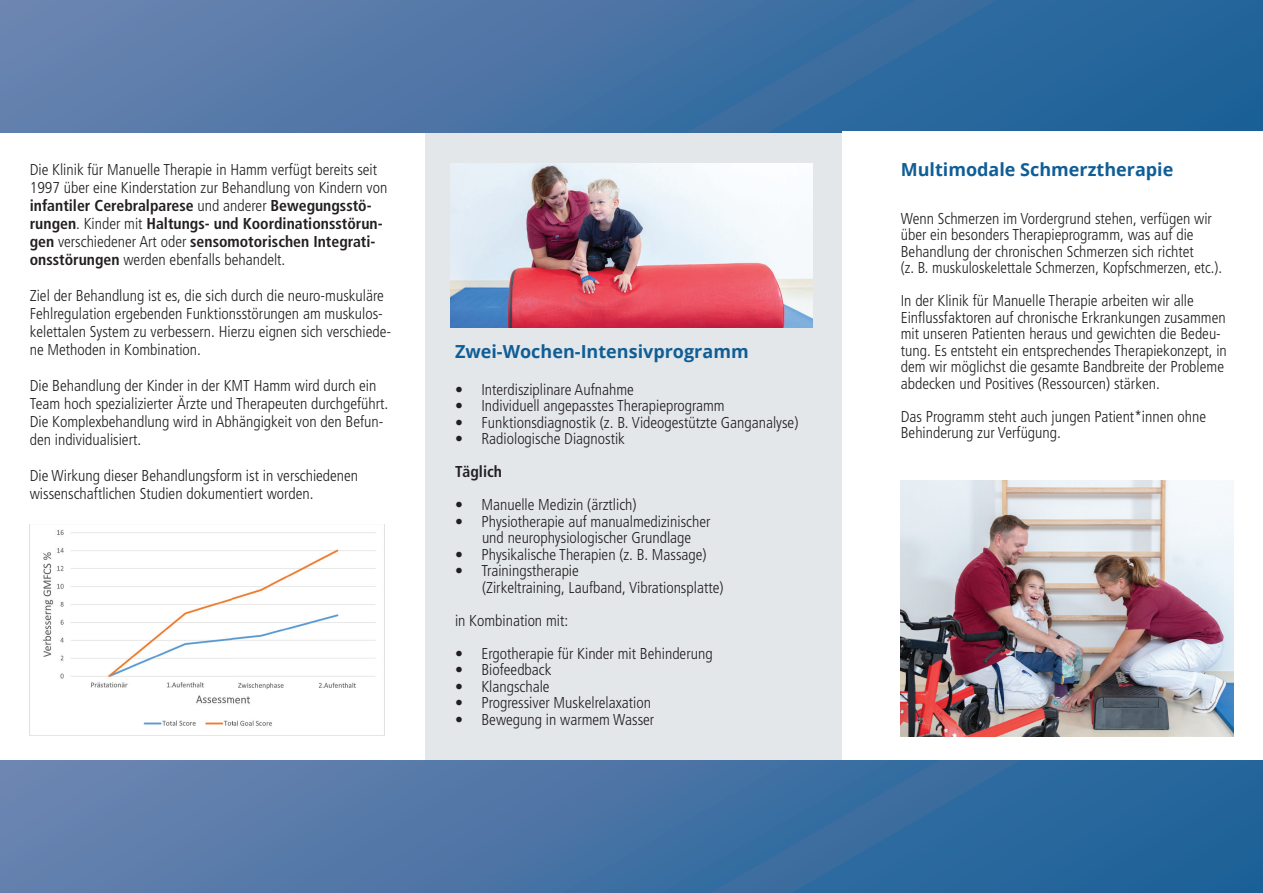
<style>
.page{position:relative;width:1263px;height:893px;background:#fff}
.page>*{position:absolute;margin:0;border:0;box-sizing:border-box;transform-origin:0 0}
.t1{font:700 18px "Open Sans";color:#105e96}
.t2{font:300 condensed 15.75px/18px "Frutiger";color:#231f20}
.t3{font:700 condensed 15.75px "Frutiger";color:#231f20}
.s1{font-weight:700}
</style>
<div class="page">
<div style="left:425px;top:0;width:838px;height:893px;background:#e3e7ea"></div>
<img style="left:0;top:0;width:1263px;height:132px">
<div style="left:842px;top:131px;width:421px;height:761px;background:#fff"></div>
<img style="left:0;top:761px;width:1263px;height:132px">
<img style="left:43px;top:529px;width:333px;height:197px">
<img style="left:900px;top:480px;width:333px;height:257px">
<img style="left:451px;top:164px;width:361px;height:163px">
<p class="t2" style="left:30px;top:161px;width:359px">Die Klinik für Manuelle Therapie in Hamm verfügt bereits seit 1997 über eine Kinderstation zur Behandlung von Kindern von <span class="s1">infantiler Cerebralparese</span> und anderer <span class="s1">Bewegungsstö&shy;rungen</span>. Kinder mit <span class="s1">Haltungs- und Koordinationsstörun&shy;gen</span> verschiedener Art oder <span class="s1">sensomotorischen Integrati&shy;onsstörungen</span> werden ebenfalls behandelt.</p>
<p class="t2" style="left:30px;top:287px;width:363px">Ziel der Behandlung ist es, die sich durch die neuro-muskuläre Fehlregulation ergebenden Funktionsstörungen am muskulos&shy;kelettalen System zu verbessern. Hierzu eignen sich verschiede&shy;ne Methoden in Kombination.</p>
<p class="t2" style="left:30px;top:377px;width:360px">Die Behandlung der Kinder in der KMT Hamm wird durch ein Team hoch spezializierter Ärzte und Therapeuten durchgeführt.<br>Die Komplexbehandlung wird in Abhängigkeit von den Befun&shy;den individualisiert.</p>
<p class="t2" style="left:30px;top:467px;width:330px">Die Wirkung dieser Behandlungsform ist in verschiedenen wissenschaftlichen Studien dokumentiert worden.</p>
<p class="t1" style="left:455px;top:339px;width:295px">Zwei-Wochen-Intensivprogramm</p>
<p class="t2" style="left:455px;top:380px;width:180px">• Interdisziplinare Aufnahme</p>
<p class="t2" style="left:455px;top:397px;width:271px">• Individuell angepasstes Therapieprogramm</p>
<p class="t2" style="left:455px;top:413px;width:345px">• Funktionsdiagnostik (z. B. Videogestützte Ganganalyse)</p>
<p class="t2" style="left:455px;top:430px;width:171px">• Radiologische Diagnostik</p>
<p class="t3" style="left:455px;top:462px;width:48px">Täglich</p>
<p class="t2" style="left:455px;top:496px;width:183px">• Manuelle Medizin (ärztlich)</p>
<p class="t2" style="left:455px;top:513px;width:257px;line-height:16.5px;text-align:center">• Physiotherapie auf manualmedizinischer und neurophysiologischer Grundlage</p>
<p class="t2" style="left:455px;top:545px;width:253px">• Physikalische Therapien (z. B. Massage)</p>
<p class="t2" style="left:482px;top:563px;width:243px;line-height:16.5px;text-indent:-27px">• Trainingstherapie<br>(Zirkeltraining, Laufband, Vibrationsplatte)</p>
<p class="t2" style="left:455px;top:611px;width:115px">in Kombination mit:</p>
<p class="t2" style="left:455px;top:644px;width:259px">• Ergotherapie für Kinder mit Behinderung</p>
<p class="t2" style="left:455px;top:661px;width:98px">• Biofeedback</p>
<p class="t2" style="left:455px;top:677px;width:96px">• Klangschale</p>
<p class="t2" style="left:455px;top:694px;width:197px">• Progressiver Muskelrelaxation</p>
<p class="t2" style="left:455px;top:710px;width:201px">• Bewegung in warmem Wasser</p>
<p class="t1" style="left:901px;top:157px;width:274px">Multimodale Schmerztherapie</p>
<p class="t2" style="left:901px;top:210px;width:323px;line-height:16.5px">Wenn Schmerzen im Vordergrund stehen, verfügen wir über ein besonders Therapieprogramm, was auf die Behandlung der chronischen Schmerzen sich richtet<br>(z. B. muskuloskelettale Schmerzen, Kopfschmerzen, etc.).</p>
<p class="t2" style="left:901px;top:293px;width:328px;line-height:16.5px">In der Klinik für Manuelle Therapie arbeiten wir alle Einflussfaktoren auf chronische Erkrankungen zusammen mit unseren Patienten heraus und gewichten die Bedeu&shy;tung. Es entsteht ein entsprechendes Therapiekonzept, in dem wir möglichst die gesamte Bandbreite der Probleme abdecken und Positives (Ressourcen) stärken.</p>
<p class="t2" style="left:901px;top:408px;width:307px;line-height:16.5px">Das Programm steht auch jungen Patient*innen ohne<br>Behinderung zur Verfügung.</p>
</div>
